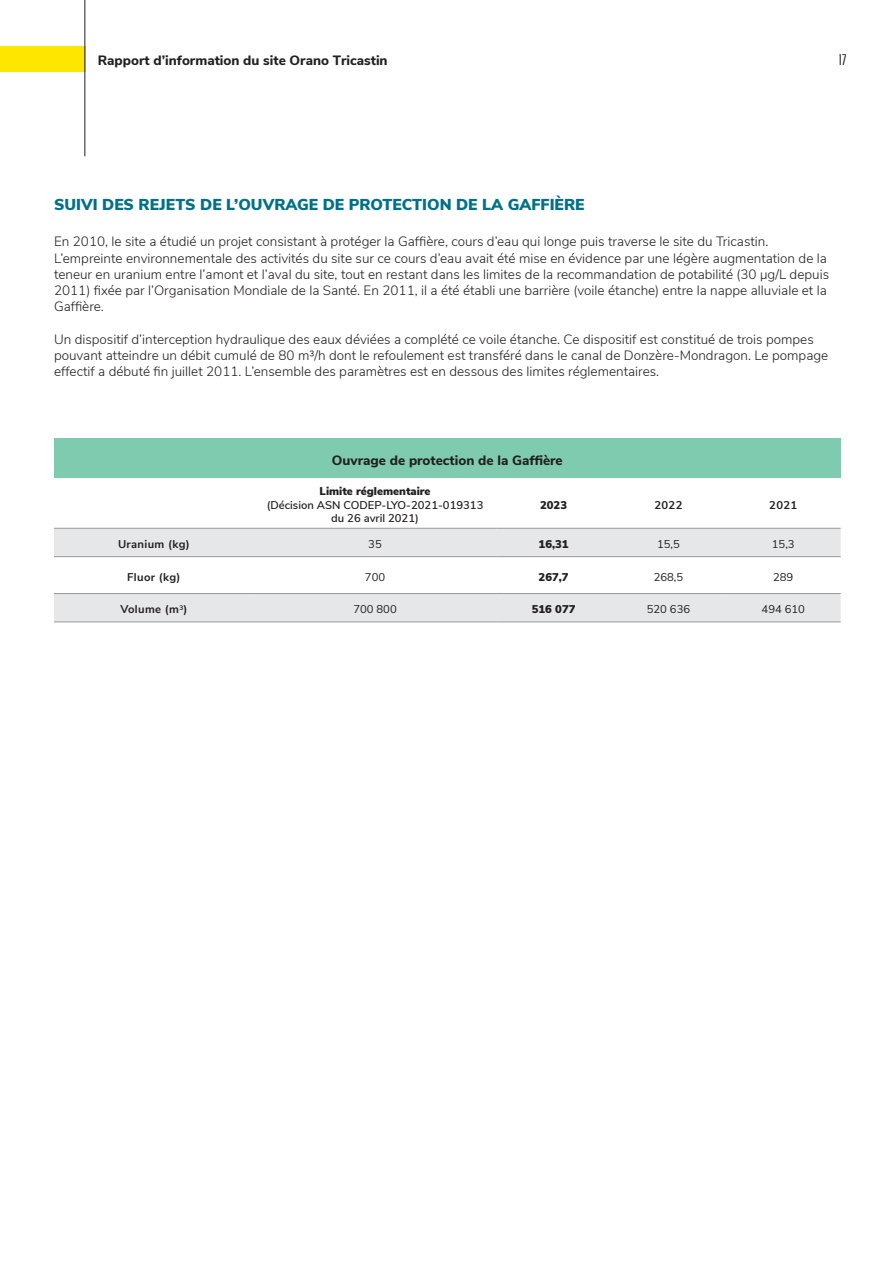
<style>
.page{position:relative;width:893px;height:1263px;background:#fff}
.page>*{position:absolute;margin:0;border:0;box-sizing:border-box;transform-origin:0 0}
.t1{font:900 15.75px "Nunito Sans";color:#007187}
.t2{font:300 13.5px/16.2px "Nunito Sans";color:#231f20}
.t3{font:800 13.5px "Nunito Sans";color:#231f20}
.t4{font:500 13.5px "Big Shoulders Display";color:#231f20}
.t5{font:600 11.25px/13.5px "Nunito Sans";color:#231f20;text-align:center}
.t6{font:900 11.25px "Nunito Sans";color:#231f20}
.t7{font:11.25px "Nunito Sans";color:#231f20}
.t8{font:700 11.25px "Nunito Sans";letter-spacing:.03em;color:#231f20}
</style>
<div class="page">
<div style="left:0;top:47px;width:85px;height:25px;background:#ffe601"></div>
<hr style="left:85px;top:0;width:1px;height:156px;background:#231f20">
<div style="left:54px;top:439px;width:787px;height:39px;background:#7fcbb0"></div>
<svg style="left:54px;top:529px;width:787px;height:92px;fill:#e6e7e9"></svg>
<hr style="left:54px;top:528px;width:200px;height:1px;background:#96999c">
<hr style="left:254px;top:528px;width:242px;height:1px;background:#96999c">
<hr style="left:496px;top:528px;width:115px;height:1px;background:#96999c">
<hr style="left:611px;top:528px;width:115px;height:1px;background:#96999c">
<hr style="left:726px;top:528px;width:115px;height:1px;background:#96999c">
<hr style="left:54px;top:556px;width:200px;height:1px;background:#96999c">
<hr style="left:254px;top:556px;width:242px;height:1px;background:#96999c">
<hr style="left:496px;top:556px;width:115px;height:1px;background:#96999c">
<hr style="left:611px;top:556px;width:115px;height:1px;background:#96999c">
<hr style="left:726px;top:556px;width:115px;height:1px;background:#96999c">
<hr style="left:54px;top:593px;width:200px;height:1px;background:#96999c">
<hr style="left:254px;top:593px;width:242px;height:1px;background:#96999c">
<hr style="left:496px;top:593px;width:115px;height:1px;background:#96999c">
<hr style="left:611px;top:593px;width:115px;height:1px;background:#96999c">
<hr style="left:726px;top:593px;width:115px;height:1px;background:#96999c">
<hr style="left:54px;top:621px;width:200px;height:1px;background:#96999c">
<hr style="left:254px;top:621px;width:242px;height:1px;background:#96999c">
<hr style="left:496px;top:621px;width:115px;height:1px;background:#96999c">
<hr style="left:611px;top:621px;width:115px;height:1px;background:#96999c">
<hr style="left:726px;top:621px;width:115px;height:1px;background:#96999c">
<p class="t3" style="left:98px;top:50px;width:291px">Rapport d’information du site Orano Tricastin</p>
<p class="t4" style="left:839px;top:51px;width:9px">17</p>
<p class="t1" style="left:54px;top:193px;width:532px">SUIVI DES REJETS DE L’OUVRAGE DE PROTECTION DE LA GAFFIÈRE</p>
<p class="t2" style="left:54px;top:233px;width:777px">En 2010, le site a étudié un projet consistant à protéger la Gaffière, cours d’eau qui longe puis traverse le site du Tricastin.<br>L’empreinte environnementale des activités du site sur ce cours d’eau avait été mise en évidence par une légère augmentation de la teneur en uranium entre l’amont et l’aval du site, tout en restant dans les limites de la recommandation de potabilité (30 μg/L depuis 2011) fixée par l’Organisation Mondiale de la Santé. En 2011, il a été établi une barrière (voile étanche) entre la nappe alluviale et la Gaffière.</p>
<p class="t2" style="left:54px;top:330px;width:776px">Un dispositif d’interception hydraulique des eaux déviées a complété ce voile étanche. Ce dispositif est constitué de trois pompes pouvant atteindre un débit cumulé de 80 m3/h dont le refoulement est transféré dans le canal de Donzère-Mondragon. Le pompage effectif a débuté fin juillet 2011. L’ensemble des paramètres est en dessous des limites réglementaires.</p>
<p class="t3" style="left:332px;top:450px;width:232px">Ouvrage de protection de la Gaffière</p>
<p class="t6" style="left:320px;top:483px;width:112px">Limite réglementaire</p>
<p class="t5" style="left:267px;top:497px;width:218px">(Décision ASN CODEP-LYO-2021-019313 du 26 avril 2021)</p>
<p class="t6" style="left:540px;top:497px;width:29px">2023</p>
<p class="t8" style="left:654px;top:497px;width:30px">2022</p>
<p class="t8" style="left:769px;top:497px;width:30px">2021</p>
<p class="t8" style="left:118px;top:536px;width:73px">Uranium (kg)</p>
<p class="t7" style="left:368px;top:536px;width:15px">35</p>
<p class="t6" style="left:539px;top:536px;width:32px">16,31</p>
<p class="t7" style="left:657px;top:536px;width:24px">15,5</p>
<p class="t7" style="left:772px;top:536px;width:24px">15,3</p>
<p class="t8" style="left:127px;top:569px;width:55px">Fluor (kg)</p>
<p class="t7" style="left:365px;top:569px;width:22px">700</p>
<p class="t6" style="left:539px;top:569px;width:32px">267,7</p>
<p class="t7" style="left:654px;top:569px;width:31px">268,5</p>
<p class="t7" style="left:773px;top:569px;width:22px">289</p>
<p class="t8" style="left:120px;top:601px;width:68px">Volume (m<sup>3</sup>)</p>
<p class="t7" style="left:353px;top:601px;width:45px">700 800</p>
<p class="t6" style="left:532px;top:601px;width:45px">516 077</p>
<p class="t7" style="left:647px;top:601px;width:45px">520 636</p>
<p class="t7" style="left:762px;top:601px;width:45px">494 610</p>
</div>
